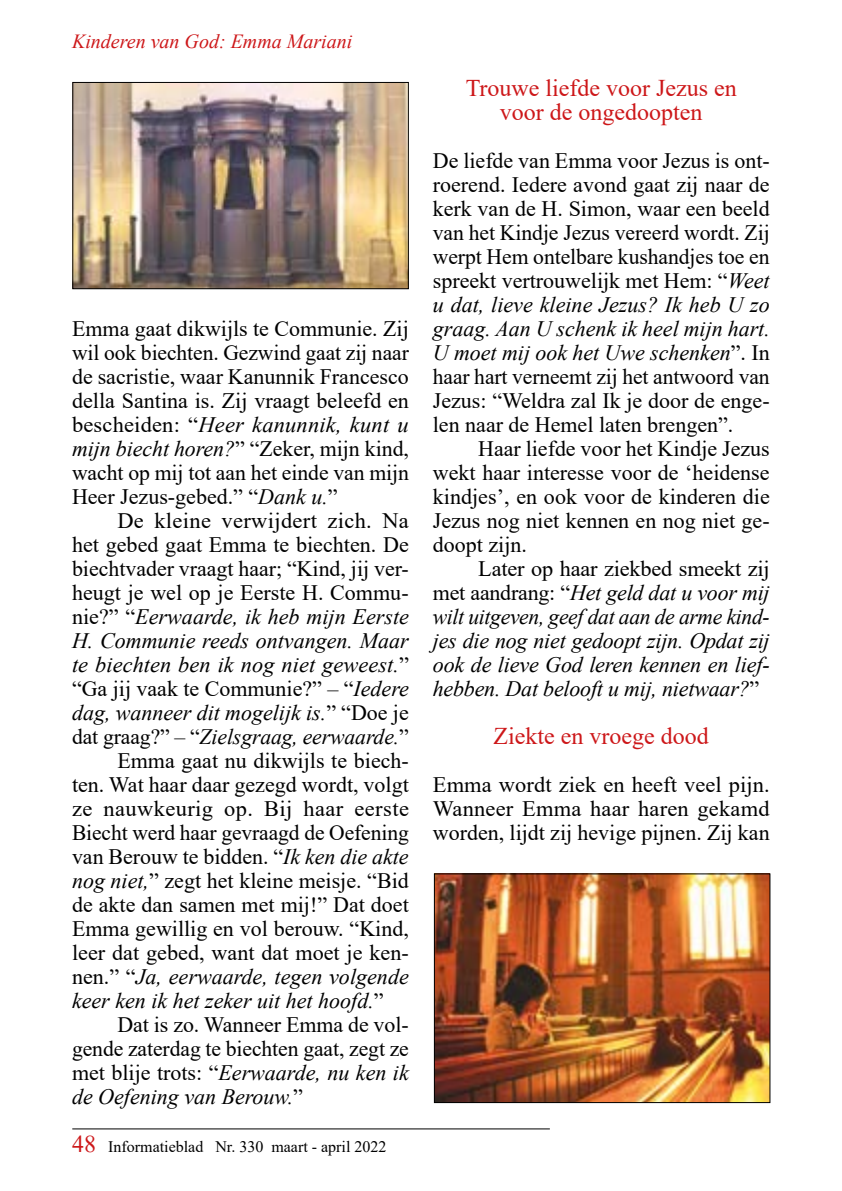
<style>
.page{position:relative;width:842px;height:1191px;background:#fff}
.page>*{position:absolute;margin:0;border:0;box-sizing:border-box;transform-origin:0 0}
.t1{font:24px/24px "Times New Roman";color:#cd1719;text-align:center}
.t2{font:22px/24px "Times New Roman";color:#000;text-align:justify}
.t3{font:italic 22px/24px "Times New Roman";color:#000;text-align:justify}
.t4{font:22px "Times New Roman";letter-spacing:.02em;color:#000}
.t5{font:italic 20px "Times New Roman";color:#cd1719}
.t6{font:16px "Times New Roman";color:#000}
.s1{font-style:italic}
.s2{font-style:normal}
.s3{font-size:24px;color:#cd1719}
</style>
<div class="page">
<hr style="left:72px;top:1128px;width:478px;height:1px;background:#000">
<img style="left:74px;top:84px;width:333px;height:203px">
<div style="left:72px;top:82px;width:337px;height:207px;border:1px solid #000"></div>
<img style="left:436px;top:875px;width:332px;height:226px">
<div style="left:434px;top:873px;width:336px;height:230px;border:1px solid #000"></div>
<p class="t5" style="left:72px;top:27px;width:282px">Kinderen van God: Emma Mariani</p>
<p class="t2" style="left:72px;top:316px;width:339px">Emma gaat dikwijls te Communie. Zij wil ook biechten. Gezwind gaat zij naar de sacristie, waar Kanunnik Francesco della Santina is. Zij vraagt beleefd en bescheiden: “<span class="s1">Heer kanunnik, kunt u mijn biecht horen?</span>” “Zeker, mijn kind, wacht op mij tot aan het einde van mijn Heer Jezus-gebed.” “<span class="s1">Dank u.</span>”</p>
<p class="t2" style="left:117px;top:508px;width:293px">De kleine verwijdert zich. Na</p>
<p class="t2" style="left:72px;top:532px;width:338px">het gebed gaat Emma te biechten. De</p>
<p class="t2" style="left:72px;top:556px;width:338px">biechtvader vraagt haar; “Kind, jij ver-</p>
<p class="t2" style="left:72px;top:580px;width:338px">heugt je wel op je Eerste H. Commu-</p>
<p class="t3" style="left:72px;top:604px;width:339px"><span class="s2">nie?” “</span>Eerwaarde, ik heb mijn Eerste</p>
<p class="t3" style="left:72px;top:628px;width:338px">H. Communie reeds ontvangen. Maar</p>
<p class="t3" style="left:72px;top:652px;width:338px">te biechten ben ik nog niet geweest.<span class="s2">”</span></p>
<p class="t2" style="left:72px;top:676px;width:338px">“Ga jij vaak te Communie?” – “<span class="s1">Iedere</span></p>
<p class="t3" style="left:72px;top:700px;width:338px">dag, wanneer dit mogelijk is.<span class="s2">” “Doe je</span></p>
<p class="t3" style="left:72px;top:724px;width:338px"><span class="s2">dat graag?” – “</span>Zielsgraag, eerwaarde.<span class="s2">”</span></p>
<p class="t2" style="left:117px;top:748px;width:293px">Emma gaat nu dikwijls te biech-</p>
<p class="t2" style="left:72px;top:772px;width:338px">ten. Wat haar daar gezegd wordt, volgt</p>
<p class="t4" style="left:72px;top:793px;width:338px">ze nauwkeurig op. Bij haar eerste</p>
<p class="t2" style="left:72px;top:820px;width:338px">Biecht werd haar gevraagd de Oefening</p>
<p class="t2" style="left:72px;top:844px;width:338px">van Berouw te bidden. “<span class="s1">Ik ken die akte</span></p>
<p class="t2" style="left:72px;top:868px;width:338px"><span class="s1">nog niet,</span>” zegt het kleine meisje. “Bid</p>
<p class="t2" style="left:72px;top:892px;width:338px">de akte dan samen met mij!” Dat doet</p>
<p class="t2" style="left:72px;top:916px;width:338px">Emma gewillig en vol berouw. “Kind,</p>
<p class="t2" style="left:72px;top:940px;width:338px">leer dat gebed, want dat moet je ken-</p>
<p class="t3" style="left:72px;top:964px;width:338px"><span class="s2">nen.” “</span>Ja, eerwaarde, tegen volgende</p>
<p class="t3" style="left:72px;top:988px;width:313px">keer ken ik het zeker uit het hoofd.<span class="s2">”</span></p>
<p class="t2" style="left:117px;top:1012px;width:293px">Dat is zo. Wanneer Emma de vol-</p>
<p class="t2" style="left:72px;top:1036px;width:338px">gende zaterdag te biechten gaat, zegt ze</p>
<p class="t3" style="left:72px;top:1060px;width:338px"><span class="s2">met blije trots: “</span>Eerwaarde, nu ken ik</p>
<p class="t3" style="left:72px;top:1084px;width:232px">de Oefening van Berouw.<span class="s2">”</span></p>
<p class="t6" style="left:72px;top:1134px;width:316px"><span class="s3">48</span> Informatieblad Nr. 330 maart - april 2022</p>
<p class="t1" style="left:466px;top:75px;width:273px">Trouwe liefde voor Jezus en voor de ongedoopten</p>
<p class="t2" style="left:433px;top:148px;width:339px">De liefde van Emma voor Jezus is ont&shy;roerend. Iedere avond gaat zij naar de kerk van de H. Simon, waar een beeld van het Kindje Jezus vereerd wordt. Zij werpt Hem ontelbare kushandjes toe en spreekt vertrouwelijk met Hem: “<span class="s1">Weet u dat, lieve kleine Jezus? Ik heb U zo graag. Aan U schenk ik heel mijn hart.<br>U moet mij ook het Uwe schenken</span>”. In haar hart verneemt zij het antwoord van Jezus: “Weldra zal Ik je door de enge&shy;len naar de Hemel laten brengen”.</p>
<p class="t2" style="left:433px;top:436px;width:339px;text-indent:45px">Haar liefde voor het Kindje Jezus wekt haar interesse voor de ‘heidense kindjes’, en ook voor de kinderen die Jezus nog niet kennen en nog niet ge&shy;doopt zijn.</p>
<p class="t3" style="left:433px;top:556px;width:338px;text-indent:45px"><span class="s2">Later op haar ziekbed smeekt zij met aandrang: “</span>Het geld dat u voor mij wilt uitgeven, geef dat aan de arme kind&shy;jes die nog niet gedoopt zijn. Opdat zij ook de lieve God leren kennen en lief&shy;hebben. Dat belooft u mij, nietwaar?<span class="s2">”</span></p>
<p class="t1" style="left:494px;top:723px;width:217px">Ziekte en vroege dood</p>
<p class="t2" style="left:433px;top:772px;width:338px">Emma wordt ziek en heeft veel pijn.<br>Wanneer Emma haar haren gekamd worden, lijdt zij hevige pijnen. Zij kan</p>
</div>
